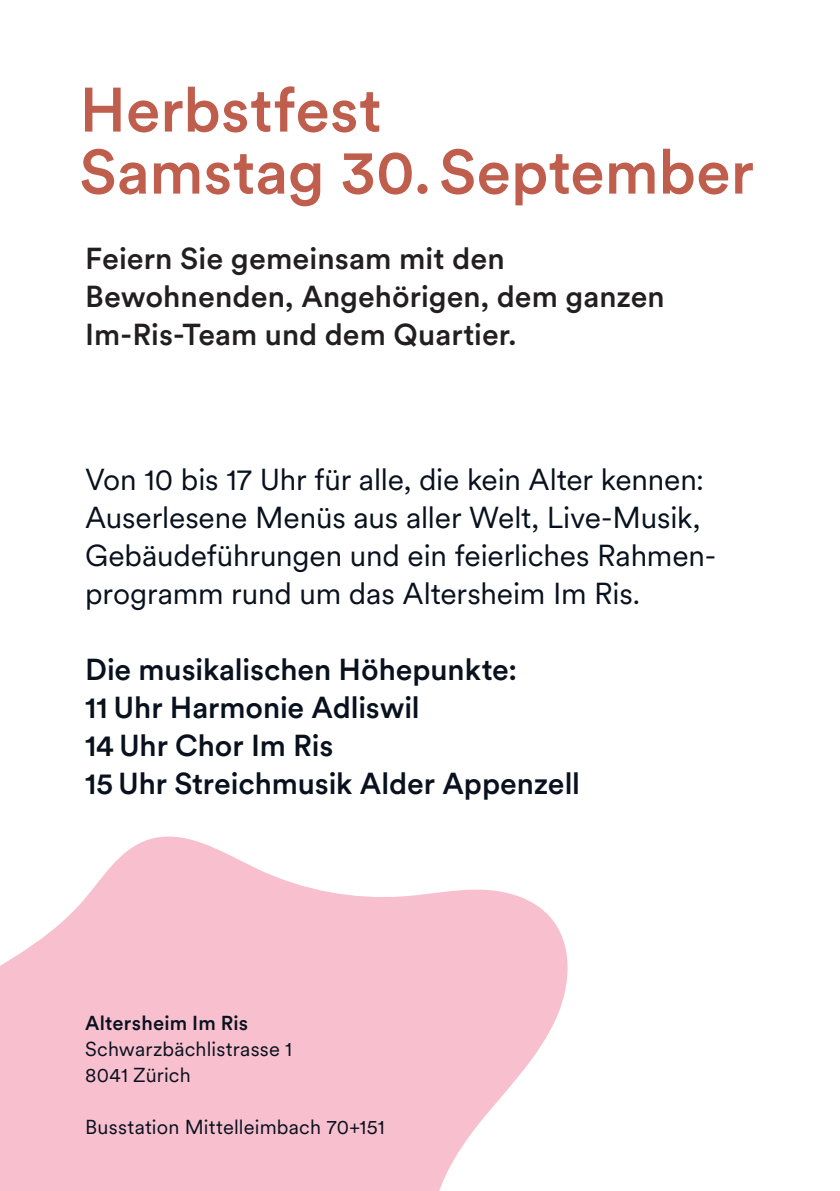
<style>
.page{position:relative;width:840px;height:1191px;background:#fff}
.page>*{position:absolute;margin:0;border:0;box-sizing:border-box;transform-origin:0 0}
.t1{font:500 62px/62px "Circular XX";color:#c05e4e}
.t2{font:30px/38px "Circular XX";letter-spacing:-.005em;color:#08111d}
.t3{font:500 30px/38px "Circular XX";letter-spacing:-.005em;color:#08111d}
.t4{font:500 30px/38px "Circular XX";color:#231f20}
.t5{font:20px/26px "Circular XX";letter-spacing:.01em;color:#08111d}
.t6{font:500 20px "Circular XX";letter-spacing:.01em;color:#08111d}
</style>
<div class="page">
<svg style="left:0;top:836px;width:568px;height:355px;fill:#f8c0cf"></svg>
<h1 class="t1" style="left:79px;top:76px;width:675px">Herbstfest<br>Samstag 30.September</h1>
<p class="t4" style="left:85px;top:238px;width:581px">Feiern Sie gemeinsam mit den<br>Bewohnenden, Angehörigen, dem ganzen<br>Im-Ris-Team und dem Quartier.</p>
<p class="t2" style="left:85px;top:459px;width:632px">Von 10 bis 17 Uhr für alle, die kein Alter kennen:<br>Auserlesene Menüs aus aller Welt, Live-Musik, Gebäudeführungen und ein feierliches Rahmen&shy;programm rund um das Altersheim Im Ris.</p>
<p class="t3" style="left:85px;top:649px;width:496px">Die musikalischen Höhepunkte:<br>11 Uhr Harmonie Adliswil<br>14 Uhr Chor Im Ris<br>15 Uhr Streichmusik Alder Appenzell</p>
<p class="t6" style="left:85px;top:1009px;width:164px">Altersheim Im Ris</p>
<p class="t5" style="left:85px;top:1035px;width:208px">Schwarzbächlistrasse 1<br>8041 Zürich</p>
<p class="t5" style="left:85px;top:1113px;width:301px">Busstation Mittelleimbach 70+151</p>
</div>
